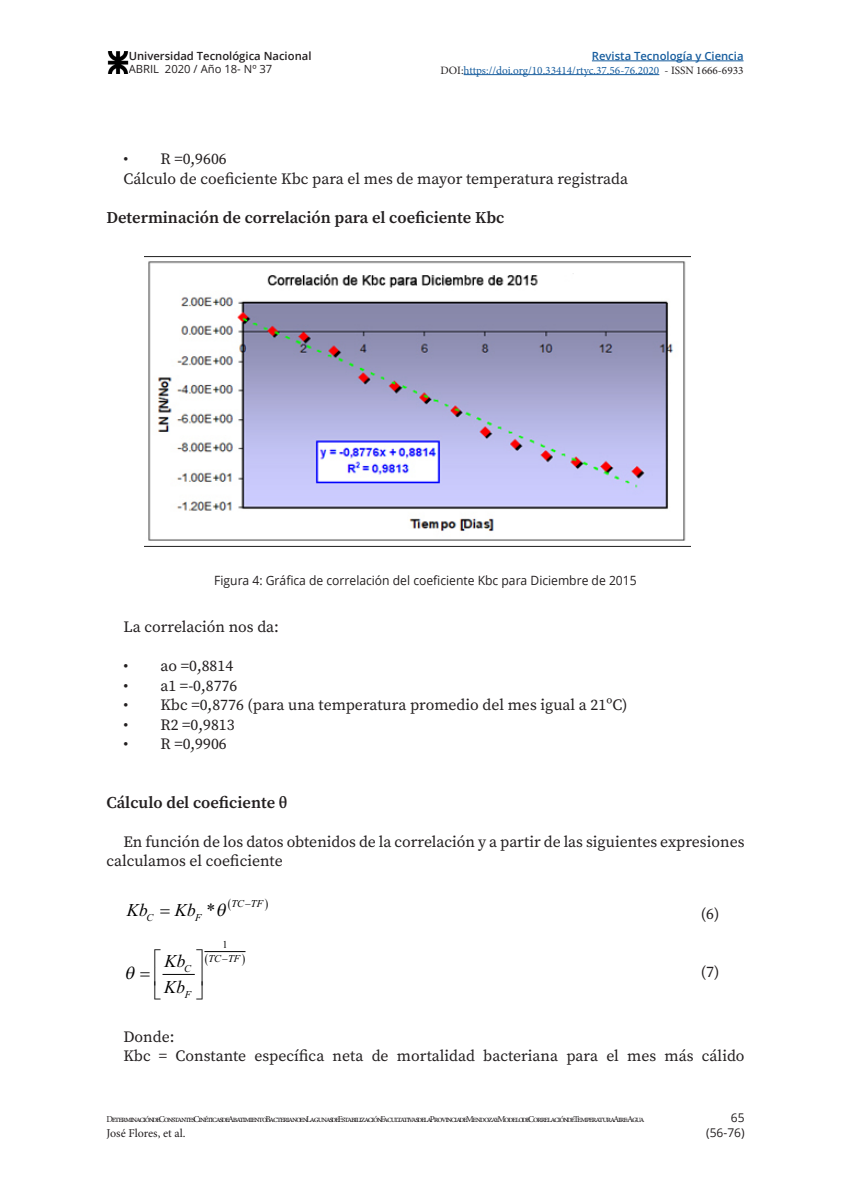
<style>
.page{position:relative;width:851px;height:1191px;background:#fff}
.page>*{position:absolute;margin:0;border:0;box-sizing:border-box;transform-origin:0 0}
.t1{font:italic 18px "Times New Roman";letter-spacing:.005em;color:#000}
.t2{font:18px "Times New Roman";color:#000}
.Subtitulo_3{font:600 16.5px "Source Serif Pro";color:#231f20}
.texto_central{font:15.75px/19.5px "Source Serif Pro";color:#231f20}
.titulo_figuras_-_cua{font:12.75px "Open Sans";color:#231f20;scale:.95 1}
.t3{font:12px "Minion Pro";color:#231f20}
.t4{font:12px/15px "Open Sans";color:#231f20;text-align:right}
.t5{font:11.25px "Minion Pro";color:#175d9e}
.t6{font:600 11.25px "Open Sans";color:#231f20}
.t7{font:600 11.25px "Open Sans";color:#175d9e}
.t8{font:11.25px "Open Sans";color:#231f20}
.t9{font:italic 10.35px "Times New Roman";letter-spacing:.005em;color:#000}
.t10{font:10.35px "Times New Roman";color:#000}
.t11{font:9px "Minion Pro";letter-spacing:-.13em;color:#231f20}
.s1{color:#231f20}
</style>
<div class="page">
<hr style="left:591px;top:61px;width:152px;height:1px;background:#175d9e">
<hr style="left:463px;top:74px;width:196px;height:1px;background:#175d9e">
<img style="left:107px;top:51px;width:22px;height:23px">
<img style="left:145px;top:256px;width:545px;height:291px">
<hr style="left:162px;top:974px;width:33px;height:1px;background:#000">
<hr style="left:204px;top:951px;width:41px;height:1px;background:#000">
<p class="t6" style="left:129px;top:48px;width:184px">Universidad Tecnológica Nacional</p>
<p class="t8" style="left:129px;top:61px;width:145px">ABRIL 2020 / Año 18- Nº 37</p>
<p class="t7" style="left:591px;top:48px;width:153px">Revista Tecnología y Ciencia</p>
<p class="t5" style="left:440px;top:62px;width:304px"><span class="s1">DOI:</span>https://doi.org/10.33414/rtyc.37.56-76.2020 <span class="s1">- ISSN 1666-6933</span></p>
<p class="texto_central" style="left:123px;top:149px;width:105px">• R =0,9606</p>
<p class="texto_central" style="left:123px;top:169px;width:506px">Cálculo de coeficiente Kbc para el mes de mayor temperatura registrada</p>
<p class="Subtitulo_3" style="left:106px;top:206px;width:399px">Determinación de correlación para el coeficiente Kbc</p>
<p class="titulo_figuras_-_cua" style="left:214px;top:572px;width:446px">Figura 4: Gráfica de correlación del coeficiente Kbc para Diciembre de 2015</p>
<p class="texto_central" style="left:123px;top:617px;width:157px">La correlación nos da:</p>
<p class="texto_central" style="left:123px;top:656px;width:111px">• ao =0,8814</p>
<p class="texto_central" style="left:123px;top:676px;width:115px">• a1 =-0,8776</p>
<p class="texto_central" style="left:123px;top:695px;width:505px">• Kbc =0,8776 (para una temperatura promedio del mes igual a 21ºC)</p>
<p class="texto_central" style="left:123px;top:715px;width:113px">• R2 =0,9813</p>
<p class="texto_central" style="left:123px;top:734px;width:105px">• R =0,9906</p>
<p class="Subtitulo_3" style="left:106px;top:791px;width:182px">Cálculo del coeficiente θ</p>
<p class="texto_central" style="left:106px;top:832px;width:639px;text-indent:17px">En función de los datos obtenidos de la correlación y a partir de las siguientes expresiones calculamos el coeficiente</p>
<p class="t1" style="left:127px;top:897px;width:23px">Kb</p>
<p class="t1" style="left:175px;top:897px;width:23px">Kb</p>
<p class="t9" style="left:146px;top:910px;width:8px">C</p>
<p class="t9" style="left:195px;top:910px;width:8px">F</p>
<p class="t9" style="left:231px;top:896px;width:33px">TC TF</p>
<p class="t2" style="left:206px;top:897px;width:10px">*</p>
<p class="texto_central" style="left:700px;top:904px;width:20px">(6)</p>
<p class="t1" style="left:164px;top:949px;width:23px">Kb</p>
<p class="t1" style="left:164px;top:974px;width:23px">Kb</p>
<p class="t9" style="left:184px;top:961px;width:8px">C</p>
<p class="t9" style="left:185px;top:987px;width:8px">F</p>
<p class="t10" style="left:222px;top:937px;width:7px">1</p>
<p class="t9" style="left:208px;top:951px;width:33px">TC TF</p>
<p class="texto_central" style="left:700px;top:962px;width:20px">(7)</p>
<p class="texto_central" style="left:123px;top:1027px;width:53px">Donde:</p>
<p class="texto_central" style="left:123px;top:1046px;width:622px">Kbc = Constante específica neta de mortalidad bacteriana para el mes más cálido</p>
<p class="t11" style="left:106px;top:1112px;width:539px">Determinación de Constantes Cinéticas de Abatimiento Bacteriano en Lagunas de Estabilización Facultativas de la Provincia de Mendoza y Modelo de Correlación de Temperatura Aire -Agua</p>
<p class="t3" style="left:106px;top:1124px;width:81px">José Flores, et al.</p>
<p class="t4" style="left:706px;top:1110px;width:40px">65 (56-76)</p>
</div>
